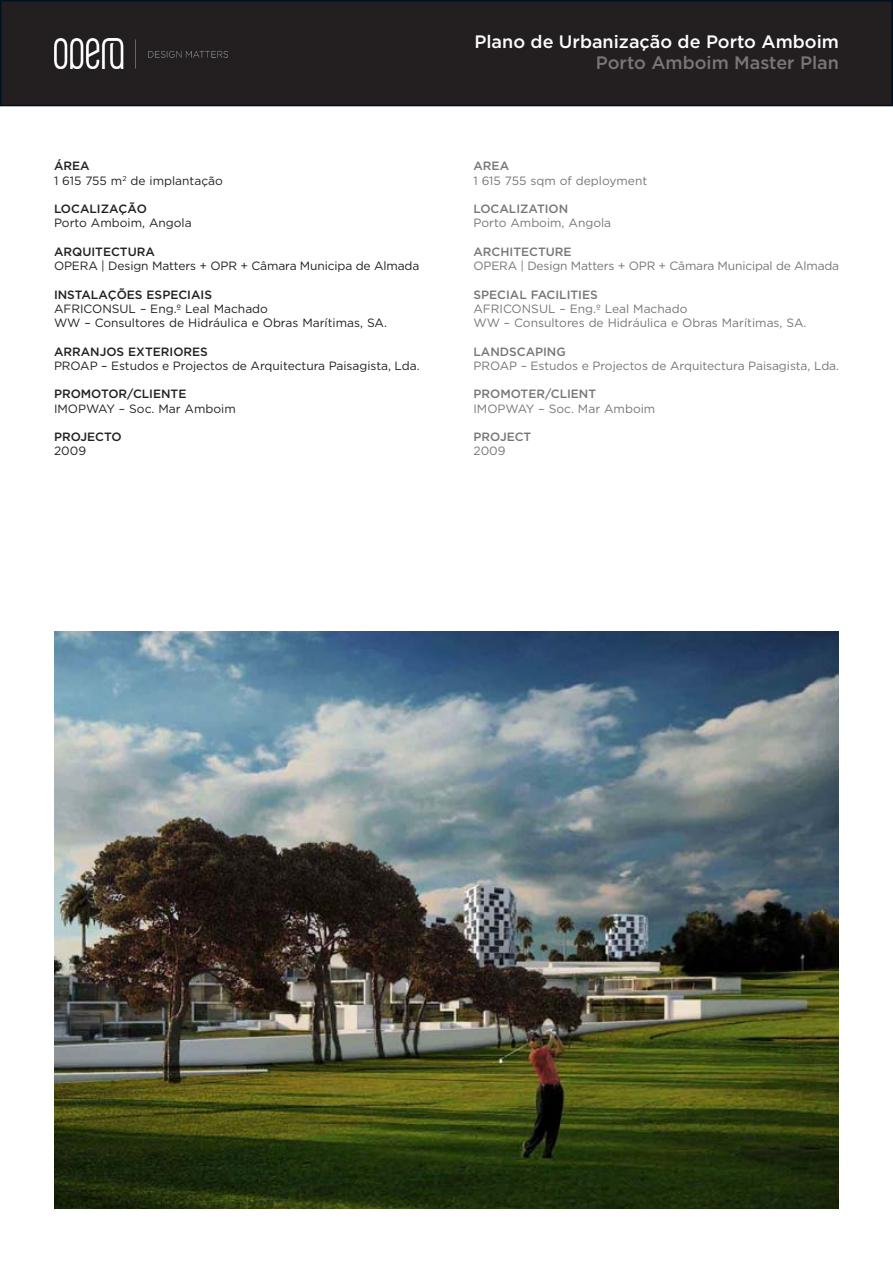
<style>
.page{position:relative;width:893px;height:1263px;background:#fff}
.page>*{position:absolute;margin:0;border:0;box-sizing:border-box;transform-origin:0 0}
.t1{font:500 18px "Gotham HTF";color:#fff}
.t2{font:500 18px "Gotham HTF";color:#787677}
.txt8_med{font:12px "Gotham HTF";letter-spacing:-.005em;color:#787677}
.txt8_med-2{font:12px "Gotham HTF";letter-spacing:-.005em;color:#231f20}
.txt8_med-3{font:500 12px "Gotham HTF";color:#231f20}
.txt8_med-4{font:500 12px "Gotham HTF";color:#787677}
</style>
<div class="page">
<div style="left:1px;top:1px;width:891px;height:105px;background:#231f20"></div>
<div style="left:0;top:0;width:893px;height:106px;border:2px solid #001120"></div>
<img style="left:54px;top:38px;width:174px;height:30px">
<img style="left:54px;top:631px;width:785px;height:578px">
<p class="txt8_med-3" style="left:54px;top:159px;width:37px">ÁREA</p>
<p class="txt8_med-2" style="left:54px;top:174px;width:170px">1 615 755 m<sup>2</sup> de implantação</p>
<p class="txt8_med-3" style="left:54px;top:202px;width:95px">LOCALIZAÇÃO</p>
<p class="txt8_med-2" style="left:54px;top:217px;width:139px">Porto Amboim, Angola</p>
<p class="txt8_med-3" style="left:54px;top:245px;width:102px">ARQUITECTURA</p>
<p class="txt8_med-2" style="left:54px;top:259px;width:367px">OPERA | Design Matters + OPR + Câmara Municipa de Almada</p>
<p class="txt8_med-3" style="left:54px;top:288px;width:160px">INSTALAÇÕES ESPECIAIS</p>
<p class="txt8_med-2" style="left:54px;top:302px;width:216px">AFRICONSUL – Eng.º Leal Machado</p>
<p class="txt8_med-2" style="left:54px;top:316px;width:334px">WW – Consultores de Hidráulica e Obras Marítimas, SA.</p>
<p class="txt8_med-3" style="left:54px;top:345px;width:155px">ARRANJOS EXTERIORES</p>
<p class="txt8_med-2" style="left:54px;top:359px;width:367px">PROAP – Estudos e Projectos de Arquitectura Paisagista, Lda.</p>
<p class="txt8_med-3" style="left:54px;top:387px;width:134px">PROMOTOR/CLIENTE</p>
<p class="txt8_med-2" style="left:54px;top:402px;width:183px">IMOPWAY – Soc. Mar Amboim</p>
<p class="txt8_med-3" style="left:54px;top:430px;width:69px">PROJECTO</p>
<p class="txt8_med-2" style="left:54px;top:445px;width:34px">2009</p>
<p class="t1" style="left:474px;top:31px;width:366px">Plano de Urbanização de Porto Amboim</p>
<p class="t2" style="left:596px;top:53px;width:245px">Porto Amboim Master Plan</p>
<p class="txt8_med-4" style="left:473px;top:159px;width:37px">AREA</p>
<p class="txt8_med" style="left:473px;top:174px;width:175px">1 615 755 sqm of deployment</p>
<p class="txt8_med-4" style="left:473px;top:202px;width:96px">LOCALIZATION</p>
<p class="txt8_med" style="left:473px;top:217px;width:139px">Porto Amboim, Angola</p>
<p class="txt8_med-4" style="left:473px;top:245px;width:100px">ARCHITECTURE</p>
<p class="txt8_med" style="left:473px;top:259px;width:367px">OPERA | Design Matters + OPR + Câmara Municipal de Almada</p>
<p class="txt8_med-4" style="left:473px;top:288px;width:126px">SPECIAL FACILITIES</p>
<p class="txt8_med" style="left:473px;top:302px;width:216px">AFRICONSUL – Eng.º Leal Machado</p>
<p class="txt8_med" style="left:473px;top:316px;width:334px">WW – Consultores de Hidráulica e Obras Marítimas, SA.</p>
<p class="txt8_med-4" style="left:473px;top:345px;width:94px">LANDSCAPING</p>
<p class="txt8_med" style="left:473px;top:359px;width:367px">PROAP – Estudos e Projectos de Arquitectura Paisagista, Lda.</p>
<p class="txt8_med-4" style="left:473px;top:387px;width:124px">PROMOTER/CLIENT</p>
<p class="txt8_med" style="left:473px;top:402px;width:183px">IMOPWAY – Soc. Mar Amboim</p>
<p class="txt8_med-4" style="left:473px;top:430px;width:59px">PROJECT</p>
<p class="txt8_med" style="left:473px;top:445px;width:34px">2009</p>
</div>
